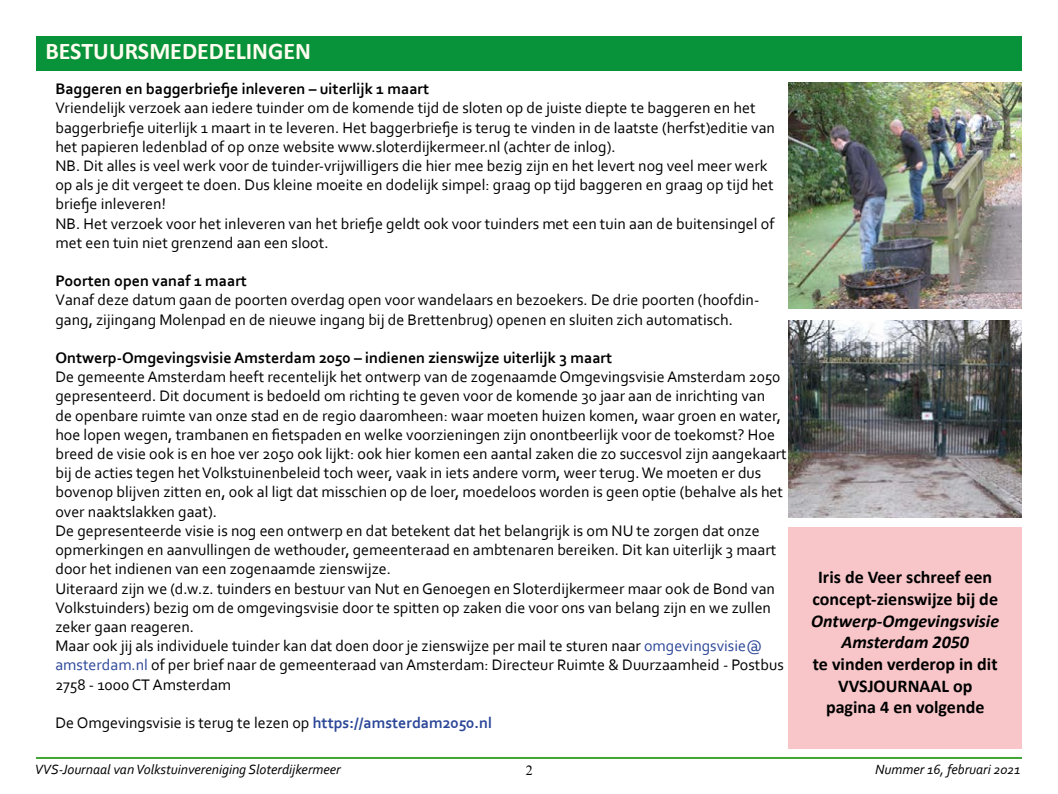
<style>
.page{position:relative;width:1058px;height:794px;background:#fff}
.page>*{position:absolute;margin:0;border:0;box-sizing:border-box;transform-origin:0 0}
.t1{font:700 24px "Calibri";color:#fffdf0}
.t2{font:700 18px/21.6px "Calibri";color:#000;text-align:center}
.t3{font:italic 700 18px/21.6px "Calibri";color:#000;text-align:center}
.t4{font:16px/19.2px "Corbel";color:#000}
.t5{font:700 16px "Corbel";color:#000}
.t6{font:italic 14px "Corbel";color:#000}
.t7{font:14px "Times New Roman";color:#000}
.s1{color:#2c4798}
.s2{font-weight:700;color:#2c4798}
</style>
<div class="page">
<div style="left:788px;top:527px;width:233px;height:221px;background:#f8c6c9"></div>
<div style="left:36px;top:36px;width:985px;height:35px;background:#089239"></div>
<hr style="left:36px;top:757px;width:985px;height:2px;background:#3fa535">
<img style="left:788px;top:82px;width:233px;height:226px">
<img style="left:788px;top:320px;width:233px;height:197px">
<h1 class="t1" style="left:45px;top:36px;width:267px">BESTUURSMEDEDELINGEN</h1>
<p class="t5" style="left:55px;top:79px;width:375px">Baggeren en baggerbriefje inleveren – uiterlijk 1 maart</p>
<p class="t4" style="left:55px;top:98px;width:721px">Vriendelijk verzoek aan iedere tuinder om de komende tijd de sloten op de juiste diepte te baggeren en het baggerbriefje uiterlijk 1 maart in te leveren. Het baggerbriefje is terug te vinden in de laatste (herfst)editie van het papieren ledenblad of op onze website www.sloterdijkermeer.nl (achter de inlog).<br>NB. Dit alles is veel werk voor de tuinder-vrijwilligers die hier mee bezig zijn en het levert nog veel meer werk op als je dit vergeet te doen. Dus kleine moeite en dodelijk simpel: graag op tijd baggeren en graag op tijd het briefje inleveren!<br>NB. Het verzoek voor het inleveren van het briefje geldt ook voor tuinders met een tuin aan de buitensingel of met een tuin niet grenzend aan een sloot.</p>
<p class="t5" style="left:55px;top:271px;width:193px">Poorten open vanaf 1 maart</p>
<p class="t4" style="left:55px;top:290px;width:705px">Vanaf deze datum gaan de poorten overdag open voor wandelaars en bezoekers. De drie poorten (hoofdin&shy;gang, zijingang Molenpad en de nieuwe ingang bij de Brettenbrug) openen en sluiten zich automatisch.</p>
<p class="t5" style="left:55px;top:348px;width:558px">Ontwerp-Omgevingsvisie Amsterdam 2050 – indienen zienswijze uiterlijk 3 maart</p>
<p class="t4" style="left:55px;top:367px;width:732px">De gemeente Amsterdam heeft recentelijk het ontwerp van de zogenaamde Omgevingsvisie Amsterdam 2050 gepresenteerd. Dit document is bedoeld om richting te geven voor de komende 30 jaar aan de inrichting van<br>de openbare ruimte van onze stad en de regio daaromheen: waar moeten huizen komen, waar groen en water, hoe lopen wegen, trambanen en fietspaden en welke voorzieningen zijn onontbeerlijk voor de toekomst? Hoe breed de visie ook is en hoe ver 2050 ook lijkt: ook hier komen een aantal zaken die zo succesvol zijn aangekaart bij de acties tegen het Volkstuinenbeleid toch weer, vaak in iets andere vorm, weer terug. We moeten er dus bovenop blijven zitten en, ook al ligt dat misschien op de loer, moedeloos worden is geen optie (behalve als het over naaktslakken gaat).<br>De gepresenteerde visie is nog een ontwerp en dat betekent dat het belangrijk is om NU te zorgen dat onze opmerkingen en aanvullingen de wethouder, gemeenteraad en ambtenaren bereiken. Dit kan uiterlijk 3 maart door het indienen van een zogenaamde zienswijze.<br>Uiteraard zijn we (d.w.z. tuinders en bestuur van Nut en Genoegen en Sloterdijkermeer maar ook de Bond van Volkstuinders) bezig om de omgevingsvisie door te spitten op zaken die voor ons van belang zijn en we zullen zeker gaan reageren.<br>Maar ook jij als individuele tuinder kan dat doen door je zienswijze per mail te sturen naar <span class="s1">omgevingsvisie@ amsterdam.nl</span> of per brief naar de gemeenteraad van Amsterdam: Directeur Ruimte &amp; Duurzaamheid - Postbus 2758 - 1000 CT Amsterdam</p>
<p class="t4" style="left:55px;top:712px;width:438px">De Omgevingsvisie is terug te lezen op <span class="s2">https://amsterdam2050.nl</span></p>
<p class="t6" style="left:35px;top:760px;width:307px">VVS-Journaal van Volkstuinvereniging Sloterdijkermeer</p>
<p class="t6" style="left:875px;top:760px;width:147px">Nummer 16, februari 2021</p>
<p class="t2" style="left:812px;top:566px;width:187px">Iris de Veer schreef een concept-zienswijze bij de</p>
<p class="t3" style="left:811px;top:610px;width:189px">Ontwerp-Omgevingsvisie<br>Amsterdam 2050</p>
<p class="t2" style="left:812px;top:653px;width:186px">te vinden verderop in dit<br>VVSJOURNAAL op pagina 4 en volgende</p>
<p class="t7" style="left:525px;top:761px;width:8px">2</p>
</div>
